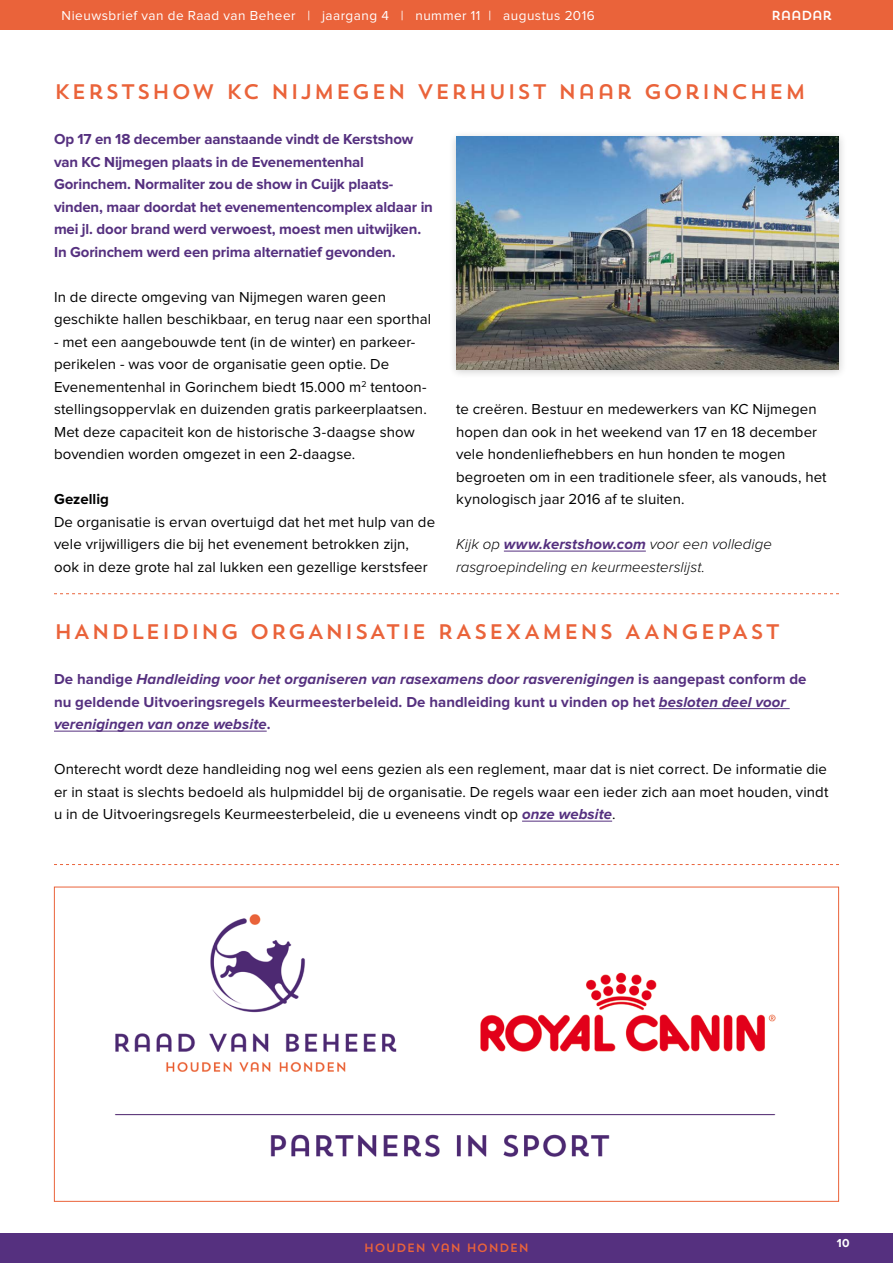
<style>
.page{position:relative;width:893px;height:1263px;background:#fff}
.page>*{position:absolute;margin:0;border:0;box-sizing:border-box;transform-origin:0 0}
.t1{font:21px "Trend Sans One";letter-spacing:.05em;color:#ea633a}
.t2{font:15px/22.5px "Proxima Nova";letter-spacing:.005em;color:#000}
.t3{font:700 15px/22.5px "Proxima Nova";letter-spacing:-.01em;color:#55307f}
.t4{font:italic 300 15px/22.5px "Proxima Nova";letter-spacing:.005em;color:#000}
.t5{font:700 15px "Proxima Nova";letter-spacing:.005em;color:#000}
.t6{font:13.5px "Proxima Nova";letter-spacing:.035em;color:#fff}
.t7{font:13.05px "Trend Sans One";letter-spacing:-.07em;color:#fff}
.t8{font:12px "Trend Sans One";color:#ea633a}
.t9{font:700 12px "Proxima Nova";color:#fff}
.s1{font-weight:700;color:#55307f}
.s2{font-style:italic}
.s3{font-weight:700;font-style:italic;color:#55307f}
</style>
<div class="page">
<div style="left:0;top:1233px;width:893px;height:30px;background:#55307f"></div>
<div style="left:0;top:0;width:893px;height:30px;background:#ea633a"></div>
<hr style="left:504px;top:551px;width:142px;height:1px;background:#55307f">
<div style="left:448px;top:130px;width:399px;height:249px;background:#000;opacity:.2"></div>
<img style="left:456px;top:136px;width:383px;height:233px">
<svg style="left:54px;top:593px;width:785px;height:1px"></svg>
<svg style="left:54px;top:864px;width:785px;height:1px"></svg>
<hr style="left:659px;top:708px;width:131px;height:1px;background:#55307f">
<hr style="left:54px;top:731px;width:213px;height:1px;background:#55307f">
<hr style="left:522px;top:821px;width:90px;height:1px;background:#55307f">
<img style="left:115px;top:914px;width:661px;height:243px">
<p class="t6" style="left:62px;top:9px;width:535px">Nieuwsbrief van de Raad van Beheer | jaargang 4 | nummer 11 | augustus 2016</p>
<p class="t7" style="left:771px;top:7px;width:63px">RAADAR</p>
<h1 class="t1" style="left:54px;top:78px;width:753px">KERSTSHOW KC NIJMEGEN VERHUIST NAAR GORINCHEM</h1>
<p class="t3" style="left:54px;top:128px;width:380px">Op 17 en 18 december aanstaande vindt de Kerstshow van KC Nijmegen plaats in de Evenementenhal Gorinchem. Normaliter zou de show in Cuijk plaats&shy;vinden, maar doordat het evenementencomplex aldaar in mei jl. door brand werd verwoest, moest men uitwijken.<br>In Gorinchem werd een prima alternatief gevonden.</p>
<p class="t2" style="left:54px;top:286px;width:379px">In de directe omgeving van Nijmegen waren geen geschikte hallen beschikbaar, en terug naar een sporthal</p>
<p class="t2" style="left:54px;top:331px;width:374px">- met een aangebouwde tent (in de winter) en parkeer&shy;perikelen - was voor de organisatie geen optie. De Evenementenhal in Gorinchem biedt 15.000 m<sup>2</sup> tentoon&shy;stellingsoppervlak en duizenden gratis parkeerplaatsen.<br>Met deze capaciteit kon de historische 3-daagse show bovendien worden omgezet in een 2-daagse.</p>
<p class="t5" style="left:54px;top:492px;width:57px">Gezellig</p>
<p class="t2" style="left:54px;top:511px;width:383px">De organisatie is ervan overtuigd dat het met hulp van de vele vrijwilligers die bij het evenement betrokken zijn, ook in deze grote hal zal lukken een gezellige kerstsfeer</p>
<p class="t2" style="left:456px;top:398px;width:372px">te creëren. Bestuur en medewerkers van KC Nijmegen hopen dan ook in het weekend van 17 en 18 december vele hondenliefhebbers en hun honden te mogen begroeten om in een traditionele sfeer, als vanouds, het kynologisch jaar 2016 af te sluiten.</p>
<p class="t4" style="left:456px;top:533px;width:317px">Kijk op <span class="s1">www.kerstshow.com</span> voor een volledige rasgroepindeling en keurmeesterslijst.</p>
<h1 class="t1" style="left:54px;top:618px;width:728px">HANDLEIDING ORGANISATIE RASEXAMENS AANGEPAST</h1>
<p class="t3" style="left:54px;top:668px;width:754px">De handige <span class="s2">Handleiding voor het organiseren van rasexamens door rasverenigingen</span> is aangepast conform de nu geldende Uitvoeringsregels Keurmeesterbeleid. De handleiding kunt u vinden op het <span class="s2">besloten deel voor verenigingen van onze website</span>.</p>
<p class="t2" style="left:54px;top:758px;width:776px;text-align:justify">Onterecht wordt deze handleiding nog wel eens gezien als een reglement, maar dat is niet correct. De informatie die er in staat is slechts bedoeld als hulpmiddel bij de organisatie. De regels waar een ieder zich aan moet houden, vindt u in de Uitvoeringsregels Keurmeesterbeleid, die u eveneens vindt op <span class="s3">onze website</span>.</p>
<p class="t8" style="left:364px;top:1240px;width:167px">HOUDEN VAN HONDEN</p>
<p class="t9" style="left:837px;top:1237px;width:14px">10</p>
</div>
